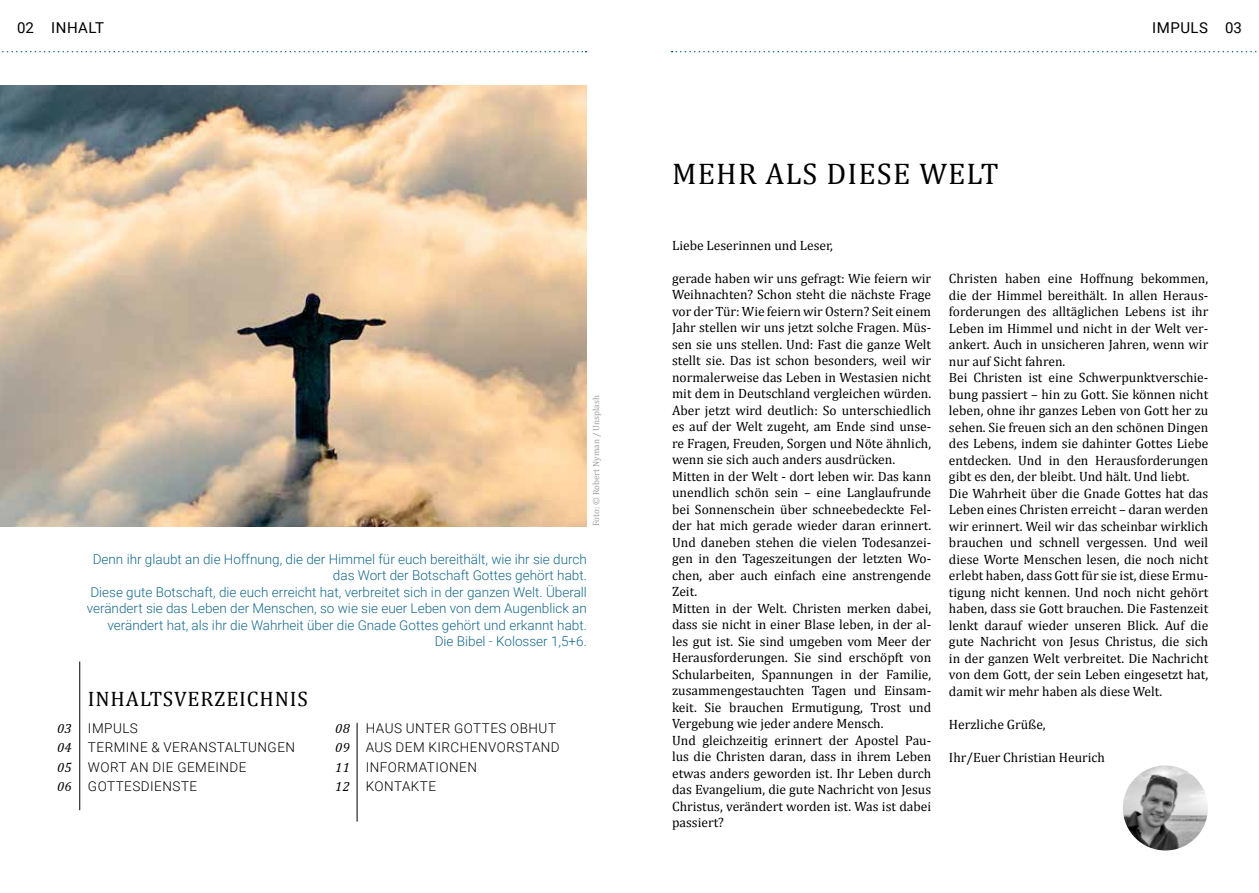
<style>
.page{position:relative;width:1259px;height:893px;background:#fff}
.page>*{position:absolute;margin:0;border:0;box-sizing:border-box;transform-origin:0 0}
.t1{font:30px "Cambria";letter-spacing:.04em;color:#000}
.t2{font:21px "Cambria";letter-spacing:.04em;color:#000}
.t3{font:15px "Roboto";letter-spacing:.03em;color:#000}
.t4{font:13.5px/16.5px "Cambria";color:#000}
.t5{font:300 13.5px/16.5px "Roboto";color:#16698c;text-align:right}
.t6{font:300 13.5px/19.5px "Roboto";letter-spacing:.035em;color:#000}
.t7{font:italic 13.5px/19.5px "Cambria";letter-spacing:.03em;color:#000;text-align:justify}
.t8{font:9px "Cambria";color:#a0a0a0}
</style>
<div class="page">
<hr style="left:357px;top:723px;width:1px;height:99px;background:#000">
<hr style="left:79px;top:662px;width:1px;height:148px;background:#000">
<img style="left:0;top:85px;width:587px;height:441px">
<img style="left:1123px;top:765px;width:85px;height:85px;border-radius:43px">
<svg style="left:2px;top:51px;width:584px;height:1px"></svg>
<svg style="left:671px;top:51px;width:586px;height:1px"></svg>
<p class="t3" style="left:17px;top:17px;width:88px">02 INHALT</p>
<p class="t3" style="left:1152px;top:17px;width:91px">IMPULS 03</p>
<p class="t8" style="left:591px;top:526px;width:132px;rotate:-90deg">Foto: © Robert Nyman / Unsplash</p>
<p class="t5" style="left:87px;top:550px;width:502px">Denn ihr glaubt an die Hoffnung, die der Himmel für euch bereithält, wie ihr sie durch das Wort der Botschaft Gottes gehört habt.<br>Diese gute Botschaft, die euch erreicht hat, verbreitet sich in der ganzen Welt. Überall verändert sie das Leben der Menschen, so wie sie euer Leben von dem Augenblick an verändert hat, als ihr die Wahrheit über die Gnade Gottes gehört und erkannt habt.<br>Die Bibel - Kolosser 1,5+6.</p>
<h2 class="t2" style="left:88px;top:687px;width:222px">INHALTSVERZEICHNIS</h2>
<p class="t6" style="left:88px;top:718px;width:209px">IMPULS<br>TERMINE &amp; VERANSTALTUNGEN<br>WORT AN DIE GEMEINDE<br>GOTTESDIENSTE</p>
<p class="t7" style="left:57px;top:718px;width:16px">03<br>04<br>05<br>06</p>
<p class="t7" style="left:335px;top:718px;width:16px">08<br>09<br>11<br>12</p>
<p class="t6" style="left:366px;top:718px;width:196px">HAUS UNTER GOTTES OBHUT<br>AUS DEM KIRCHENVORSTAND<br>INFORMATIONEN<br>KONTAKTE</p>
<h1 class="t1" style="left:672px;top:156px;width:328px">MEHR ALS DIESE WELT</h1>
<p class="t4" style="left:672px;top:237px;width:162px">Liebe Leserinnen und Leser,</p>
<p class="t4" style="left:672px;top:270px;width:261px">gerade haben wir uns gefragt: Wie feiern wir Weihnachten? Schon steht die nächste Frage vor der Tür: Wie feiern wir Ostern? Seit einem Jahr stellen wir uns jetzt solche Fragen. Müs&shy;sen sie uns stellen. Und: Fast die ganze Welt stellt sie. Das ist schon besonders, weil wir normalerweise das Leben in Westasien nicht mit dem in Deutschland vergleichen würden.<br>Aber jetzt wird deutlich: So unterschiedlich es auf der Welt zugeht, am Ende sind unse&shy;re Fragen, Freuden, Sorgen und Nöte ähnlich, wenn sie sich auch anders ausdrücken.<br>Mitten in der Welt - dort leben wir. Das kann unendlich schön sein – eine Langlaufrunde bei Sonnenschein über schneebedeckte Fel&shy;der hat mich gerade wieder daran erinnert.<br>Und daneben stehen die vielen Todesanzei&shy;gen in den Tageszeitungen der letzten Wo&shy;chen, aber auch einfach eine anstrengende Zeit.<br>Mitten in der Welt. Christen merken dabei, dass sie nicht in einer Blase leben, in der al&shy;les gut ist. Sie sind umgeben vom Meer der Herausforderungen. Sie sind erschöpft von Schularbeiten, Spannungen in der Familie, zusammengestauchten Tagen und Einsam&shy;keit. Sie brauchen Ermutigung, Trost und Vergebung wie jeder andere Mensch.<br>Und gleichzeitig erinnert der Apostel Pau&shy;lus die Christen daran, dass in ihrem Leben etwas anders geworden ist. Ihr Leben durch das Evangelium, die gute Nachricht von Jesus Christus, verändert worden ist. Was ist dabei passiert?</p>
<p class="t4" style="left:949px;top:270px;width:261px">Christen haben eine Hoffnung bekommen, die der Himmel bereithält. In allen Heraus&shy;forderungen des alltäglichen Lebens ist ihr Leben im Himmel und nicht in der Welt ver&shy;ankert. Auch in unsicheren Jahren, wenn wir nur auf Sicht fahren.<br>Bei Christen ist eine Schwerpunktverschie&shy;bung passiert – hin zu Gott. Sie können nicht leben, ohne ihr ganzes Leben von Gott her zu sehen. Sie freuen sich an den schönen Dingen des Lebens, indem sie dahinter Gottes Liebe entdecken. Und in den Herausforderungen gibt es den, der bleibt. Und hält. Und liebt.<br>Die Wahrheit über die Gnade Gottes hat das Leben eines Christen erreicht – daran werden wir erinnert. Weil wir das scheinbar wirklich brauchen und schnell vergessen. Und weil diese Worte Menschen lesen, die noch nicht erlebt haben, dass Gott für sie ist, diese Ermu&shy;tigung nicht kennen. Und noch nicht gehört haben, dass sie Gott brauchen. Die Fastenzeit lenkt darauf wieder unseren Blick. Auf die gute Nachricht von Jesus Christus, die sich in der ganzen Welt verbreitet. Die Nachricht von dem Gott, der sein Leben eingesetzt hat, damit wir mehr haben als diese Welt.</p>
<p class="t4" style="left:949px;top:716px;width:98px">Herzliche Grüße,</p>
<p class="t4" style="left:949px;top:749px;width:157px">Ihr/Euer Christian Heurich</p>
</div>
